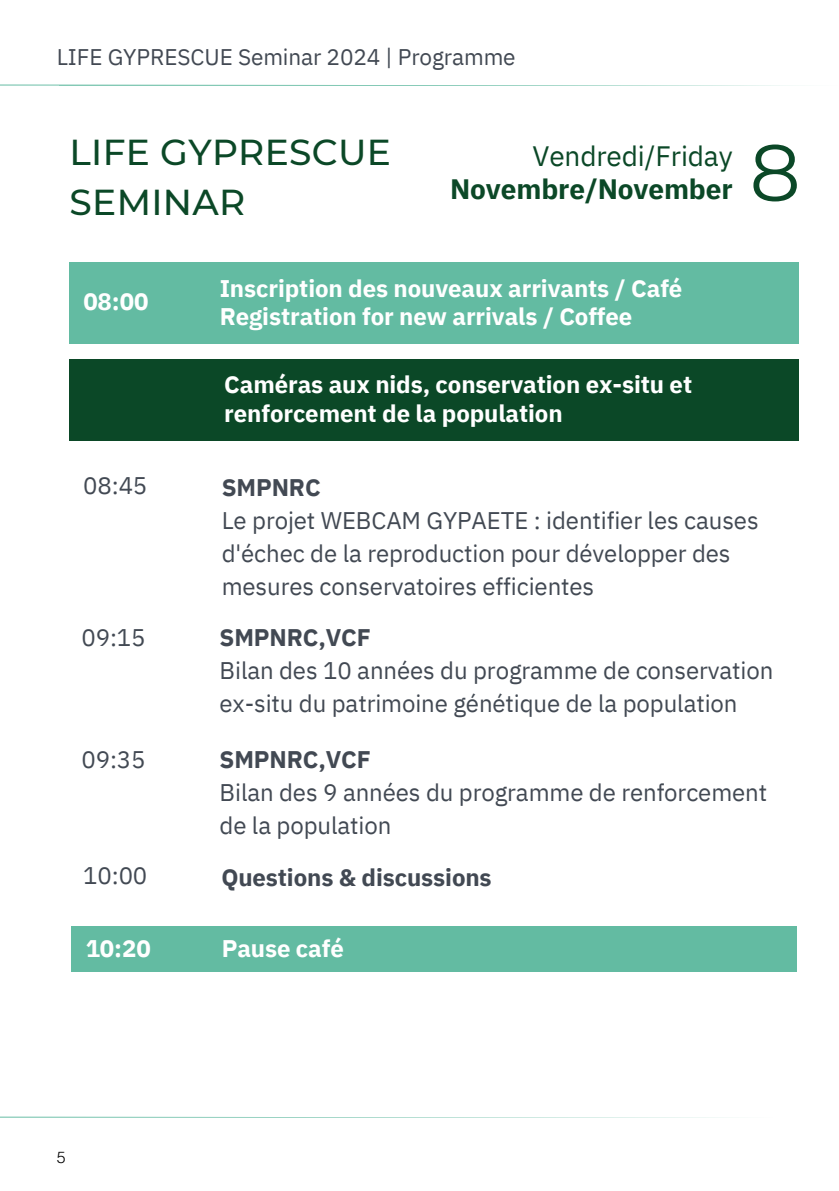
<style>
.page{position:relative;width:839px;height:1191px;background:#fff}
.page>*{position:absolute;margin:0;border:0;box-sizing:border-box;transform-origin:0 0}
.t1{font:80px "Montserrat";color:#0b4827}
.t2{font:500 36px/49.4px "Montserrat";letter-spacing:.01em;color:#0b4827}
.t3{font:700 28px/33px "IBM Plex Sans";letter-spacing:-.005em;color:#0b4827;text-align:right}
.t4{font:24px/33px "IBM Plex Sans";letter-spacing:-.005em;color:#424953}
.t5{font:700 24px/28.4px "IBM Plex Sans";letter-spacing:-.005em;color:#fff}
.t6{font:700 24px "IBM Plex Sans";letter-spacing:-.005em;color:#424953}
.t7{font:22.6px "IBM Plex Sans";letter-spacing:-.005em;color:#424953}
.t8{font:300 16px "Helvetica";color:#000}
.s1{font-weight:400}
</style>
<div class="page">
<div style="left:72px;top:927px;width:724px;height:45px;background:#63bba2"></div>
<div style="left:70px;top:262px;width:729px;height:82px;background:#63bba2"></div>
<svg style="left:0;top:85px;width:790px;height:1px"></svg>
<div style="left:70px;top:359px;width:729px;height:82px;background:#0b4827"></div>
<svg style="left:0;top:1117px;width:724px;height:1px"></svg>
<h1 class="t7" style="left:57px;top:42px;width:460px">LIFE GYPRESCUE Seminar 2024 | Programme</h1>
<h3 class="t2" style="left:70px;top:128px;width:323px">LIFE GYPRESCUE<br>SEMINAR</h3>
<h3 class="t1" style="left:749px;top:124px;width:53px">8</h3>
<h3 class="t3" style="left:450px;top:139px;width:284px"><span class="s1">Vendredi/Friday<br></span>Novembre/November</h3>
<h2 class="t5" style="left:83px;top:278px;width:67px">08:00</h2>
<h3 class="t5" style="left:83px;top:287px;width:67px">08:00</h3>
<p class="t4" style="left:83px;top:469px;width:66px">08:45</p>
<h3 class="t5" style="left:220px;top:274px;width:464px">Inscription des nouveaux arrivants / Café<br>Registration for new arrivals / Coffee</h3>
<p class="t5" style="left:224px;top:370px;width:469px">Caméras aux nids, conservation ex-situ et renforcement de la population</p>
<p class="t6" style="left:222px;top:472px;width:100px">SMPNRC</p>
<p class="t4" style="left:222px;top:504px;width:538px">Le projet WEBCAM GYPAETE : identifier les causes d'échec de la reproduction pour développer des mesures conservatoires efficientes</p>
<p class="t4" style="left:81px;top:621px;width:66px">09:15</p>
<p class="t6" style="left:219px;top:621px;width:153px">SMPNRC,VCF</p>
<p class="t4" style="left:219px;top:653px;width:555px">Bilan des 10 années du programme de conservation ex-situ du patrimoine génétique de la population</p>
<h3 class="t4" style="left:81px;top:743px;width:66px">09:35</h3>
<h3 class="t6" style="left:219px;top:743px;width:153px">SMPNRC,VCF</h3>
<p class="t4" style="left:219px;top:775px;width:549px">Bilan des 9 années du programme de renforcement de la population</p>
<p class="t4" style="left:83px;top:859px;width:66px">10:00</p>
<p class="t6" style="left:221px;top:861px;width:272px">Questions &amp; discussions</p>
<p class="t5" style="left:86px;top:933px;width:67px">10:20</p>
<p class="t5" style="left:222px;top:934px;width:124px">Pause café</p>
<p class="t8" style="left:57px;top:1147px;width:10px">5</p>
</div>
